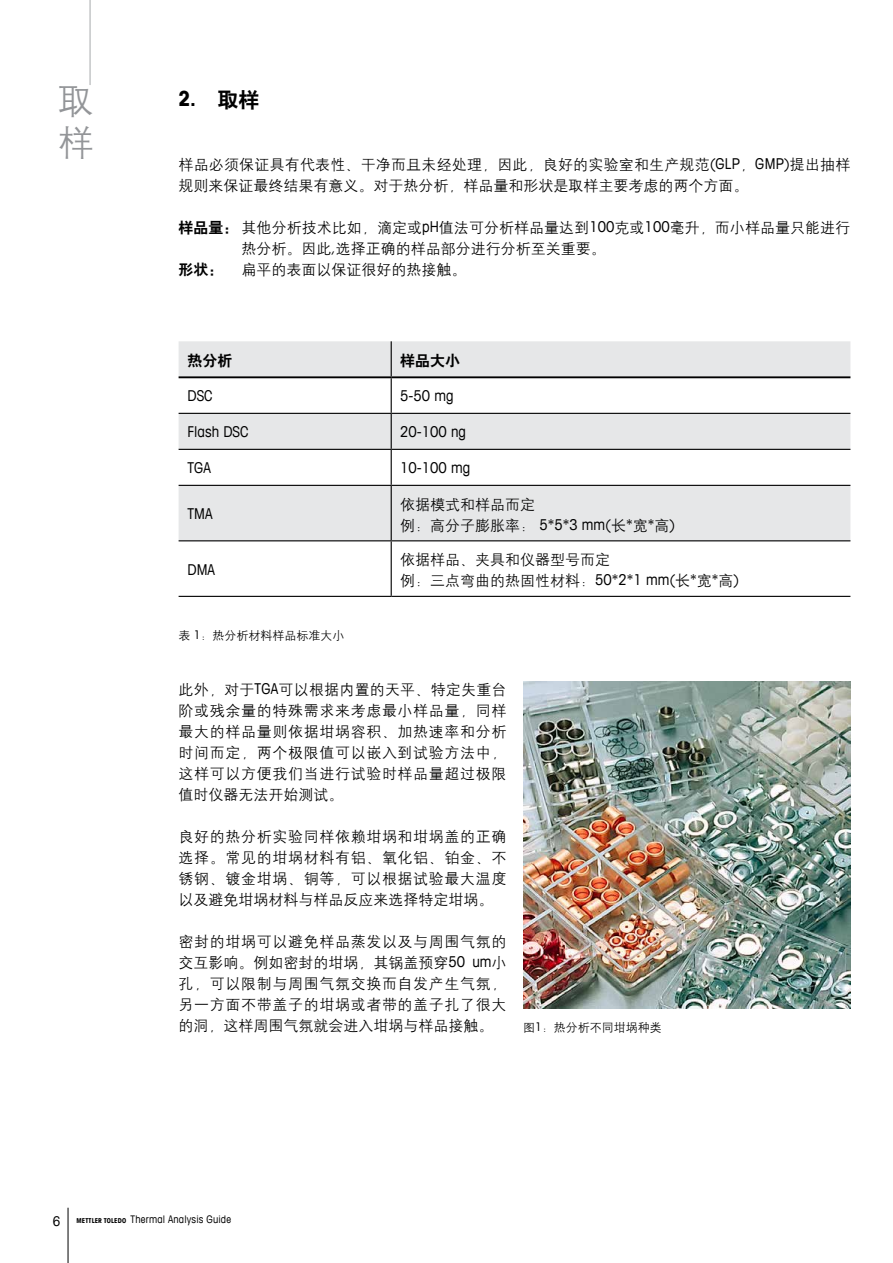
<style>
.page{position:relative;width:893px;height:1263px;background:#fff}
.page>*{position:absolute;margin:0;border:0;box-sizing:border-box;transform-origin:0 0}
.t1{font:36px/42px "H Yg 2 gj";color:#939598}
.t2{font:700 condensed 21px "Avant Garde Com";color:#000}
._12_Running_Text_10{font:15px/21px "H Yg 2 gj";color:#000;text-align:justify}
._12_Running_Text_10-2{font:condensed 15px "Avant Garde Com";color:#000}
._12_Running_Text_10-3{font:15px "H Yb 2 gj";color:#000}
.E_Normal{font:condensed 13.5px "Avant Garde Com";color:#000}
._9_Captions_8_10{font:12px "H Yg 2 gj";color:#000}
._14_Captions_8_10{font:12px "H Yg 2 gj";color:#000}
.E_Normal-2{font:condensed 10.5px "Avant Garde Com";letter-spacing:.015em;color:#000}
.s1{font-family:"H Yb 2 gj";font-weight:400;font-stretch:normal}
.s2{font-family:"Avant Garde Com";font-stretch:condensed}
.s3{font-family:"H Yb 2 gj"}
.s4{font-weight:700;font-size:6.75px}
</style>
<div class="page">
<svg style="left:179px;top:341px;width:671px;height:199px;fill:#e6e7e8"></svg>
<hr style="left:179px;top:413px;width:212px;height:1px;background:#000">
<hr style="left:391px;top:413px;width:459px;height:1px;background:#000">
<hr style="left:391px;top:414px;width:1px;height:35px;background:#000">
<hr style="left:179px;top:449px;width:212px;height:1px;background:#000">
<hr style="left:391px;top:341px;width:1px;height:35px;background:#000">
<hr style="left:391px;top:378px;width:1px;height:35px;background:#000">
<hr style="left:391px;top:449px;width:459px;height:1px;background:#000">
<hr style="left:391px;top:450px;width:1px;height:35px;background:#000">
<hr style="left:391px;top:541px;width:1px;height:55px;background:#000">
<hr style="left:179px;top:596px;width:212px;height:1px;background:#000">
<hr style="left:391px;top:596px;width:459px;height:1px;background:#000">
<hr style="left:179px;top:485px;width:212px;height:1px;background:#000">
<hr style="left:391px;top:485px;width:459px;height:1px;background:#000">
<hr style="left:391px;top:486px;width:1px;height:54px;background:#000">
<hr style="left:179px;top:540px;width:212px;height:1px;background:#000">
<hr style="left:391px;top:540px;width:459px;height:1px;background:#000">
<hr style="left:179px;top:376px;width:212px;height:2px;background:#000">
<hr style="left:391px;top:376px;width:459px;height:2px;background:#000">
<img style="left:523px;top:681px;width:327px;height:327px">
<hr style="left:90px;top:0;width:1px;height:85px;background:#a7a9ac">
<hr style="left:68px;top:1208px;width:1px;height:55px;background:#000">
<p class="t1" style="left:58px;top:79px;width:37px">取样</p>
<p class="t2" style="left:179px;top:85px;width:82px">2. <span class="s1">取样</span></p>
<p class="_12_Running_Text_10" style="left:179px;top:154px;width:673px">样品必须保证具有代表性、干净而且未经处理，因此，良好的实验室和生产规范<span class="s2">(GLP</span>，<span class="s2">GMP)</span>提出抽样规则来保证最终结果有意义。对于热分析，样品量和形状是取样主要考虑的两个方面。</p>
<p class="_12_Running_Text_10" style="left:242px;top:217px;width:610px;text-indent:-63px"><span class="s3">样品量：</span>其他分析技术比如，滴定或<span class="s2">pH</span>值法可分析样品量达到<span class="s2">100</span>克或<span class="s2">100</span>毫升，而小样品量只能进行热分析。因此<span class="s2">,</span>选择正确的样品部分进行分析至关重要。</p>
<p class="_12_Running_Text_10" style="left:179px;top:259px;width:290px"><span class="s3">形状：</span> 扁平的表面以保证很好的热接触。</p>
<p class="_12_Running_Text_10-3" style="left:188px;top:353px;width:46px">热分析</p>
<p class="_12_Running_Text_10-3" style="left:400px;top:353px;width:61px">样品大小</p>
<p class="_12_Running_Text_10-2" style="left:188px;top:387px;width:27px">DSC</p>
<p class="_12_Running_Text_10-2" style="left:400px;top:387px;width:55px">5-50 mg</p>
<p class="_12_Running_Text_10-2" style="left:188px;top:423px;width:62px">Flash DSC</p>
<p class="_12_Running_Text_10-2" style="left:400px;top:423px;width:67px">20-100 ng</p>
<p class="_12_Running_Text_10-2" style="left:188px;top:459px;width:25px">TGA</p>
<p class="_12_Running_Text_10-2" style="left:400px;top:459px;width:72px">10-100 mg</p>
<p class="_12_Running_Text_10-2" style="left:188px;top:504px;width:26px">TMA</p>
<p class="_12_Running_Text_10" style="left:400px;top:493px;width:136px">依据模式和样品而定</p>
<p class="_12_Running_Text_10" style="left:400px;top:514px;width:277px">例：高分子膨胀率： <span class="s2">5*5*3 mm(</span>长<span class="s2">*</span>宽<span class="s2">*</span>高<span class="s2">)</span></p>
<p class="_12_Running_Text_10-2" style="left:188px;top:560px;width:29px">DMA</p>
<p class="_9_Captions_8_10" style="left:179px;top:629px;width:168px">表 <span class="s2">1</span>：热分析材料样品标准大小</p>
<p class="_12_Running_Text_10" style="left:400px;top:549px;width:211px">依据样品、夹具和仪器型号而定</p>
<p class="_12_Running_Text_10" style="left:400px;top:570px;width:341px">例：三点弯曲的热固性材料：<span class="s2">50*2*1 mm(</span>长<span class="s2">*</span>宽<span class="s2">*</span>高<span class="s2">)</span></p>
<p class="_12_Running_Text_10" style="left:179px;top:679px;width:329px">此外，对于<span class="s2">TGA</span>可以根据内置的天平、特定失重台阶或残余量的特殊需求来考虑最小样品量，同样最大的样品量则依据坩埚容积、加热速率和分析时间而定，两个极限值可以嵌入到试验方法中，这样可以方便我们当进行试验时样品量超过极限值时仪器无法开始测试。</p>
<p class="_12_Running_Text_10" style="left:179px;top:826px;width:329px">良好的热分析实验同样依赖坩埚和坩埚盖的正确选择。常见的坩埚材料有铝、氧化铝、铂金、不锈钢、镀金坩埚、铜等，可以根据试验最大温度以及避免坩埚材料与样品反应来选择特定坩埚。</p>
<p class="_12_Running_Text_10" style="left:179px;top:931px;width:329px">密封的坩埚可以避免样品蒸发以及与周围气氛的交互影响。例如密封的坩埚，其锅盖预穿<span class="s2">50 um</span>小孔，可以限制与周围气氛交换而自发产生气氛，另一方面不带盖子的坩埚或者带的盖子扎了很大的洞，这样周围气氛就会进入坩埚与样品接触。</p>
<p class="_14_Captions_8_10" style="left:523px;top:1021px;width:140px">图<span class="s2">1</span>：热分析不同坩埚种类</p>
<p class="E_Normal" style="left:53px;top:1213px;width:9px">6</p>
<p class="E_Normal-2" style="left:77px;top:1213px;width:156px"><span class="s4">METTLER TOLEDO</span> Thermal Analysis Guide</p>
</div>
